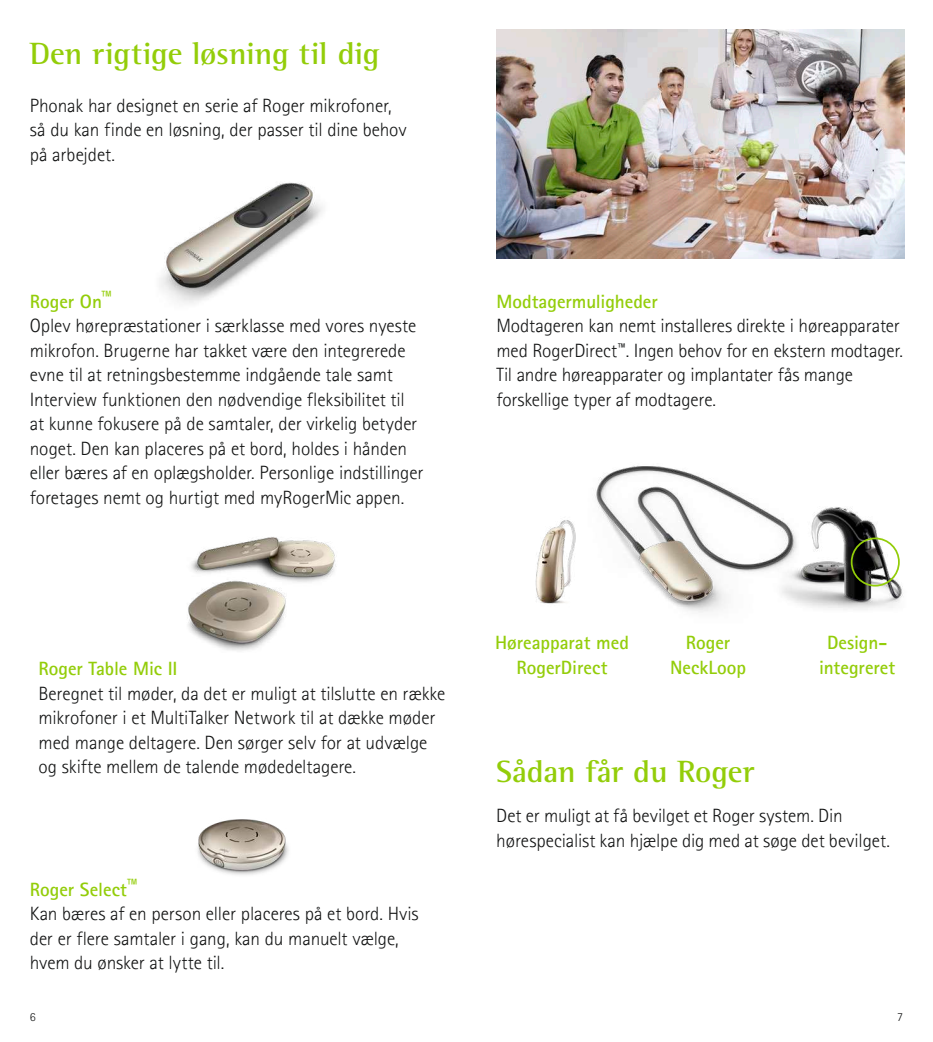
<style>
.page{position:relative;width:933px;height:1042px;background:#fff}
.page>*{position:absolute;margin:0;border:0;box-sizing:border-box;transform-origin:0 0}
.t1{font:700 31.5px "Rotis Semifor Phonak";letter-spacing:-.005em;color:#93cd09}
.t2{font:300 19.25px/24.5px "Rotis Sansfor Phonak";letter-spacing:-.005em;color:#131414}
.t3{font:700 19.25px/24.5px "Rotis Sansfor Phonak";letter-spacing:-.005em;color:#93cd09;text-align:center}
.t4{font:300 12.25px "Rotis Sans Serif Pro";color:#131414}
</style>
<div class="page">
<img style="left:188px;top:537px;width:148px;height:114px">
<img style="left:160px;top:182px;width:163px;height:121px">
<img style="left:535px;top:520px;width:41px;height:84px">
<img style="left:595px;top:465px;width:172px;height:148px">
<img style="left:767px;top:507px;width:136px;height:103px">
<div style="left:850px;top:537px;width:49px;height:49px;border:2px solid #93cd09;border-radius:50%"></div>
<img style="left:197px;top:819px;width:92px;height:56px">
<img style="left:496px;top:30px;width:408px;height:229px">
<h1 class="t1" style="left:30px;top:41px;width:351px">Den rigtige løsning til dig</h1>
<p class="t2" style="left:30px;top:94px;width:378px">Phonak har designet en serie af Roger mikrofoner, så du kan finde en løsning, der passer til dine behov på arbejdet.</p>
<p class="t3" style="left:30px;top:290px;width:85px">Roger On™</p>
<p class="t2" style="left:30px;top:315px;width:395px">Oplev hørepræstationer i særklasse med vores nyeste mikrofon. Brugerne har takket være den integrerede evne til at retningsbestemme indgående tale samt Interview funktionen den nødvendige fleksibilitet til at kunne fokusere på de samtaler, der virkelig betyder noget. Den kan placeres på et bord, holdes i hånden eller bæres af en oplægsholder. Personlige indstillinger foretages nemt og hurtigt med myRogerMic appen.</p>
<p class="t3" style="left:38px;top:658px;width:141px">Roger Table Mic II</p>
<p class="t2" style="left:38px;top:682px;width:408px">Beregnet til møder, da det er muligt at tilslutte en række mikrofoner i et MultiTalker Network til at dække møder med mange deltagere. Den sørger selv for at udvælge og skifte mellem de talende mødedeltagere.</p>
<p class="t3" style="left:30px;top:878px;width:111px">Roger Select™</p>
<p class="t2" style="left:30px;top:903px;width:390px">Kan bæres af en person eller placeres på et bord. Hvis der er flere samtaler i gang, kan du manuelt vælge, hvem du ønsker at lytte til.</p>
<p class="t3" style="left:496px;top:290px;width:163px">Modtagermuligheder</p>
<p class="t2" style="left:496px;top:315px;width:408px">Modtageren kan nemt installeres direkte i høreapparater med RogerDirect<sup>™</sup>. Ingen behov for en ekstern modtager.<br>Til andre høreapparater og implantater fås mange forskellige typer af modtagere.</p>
<p class="t3" style="left:495px;top:632px;width:135px">Høreapparat med<br>RogerDirect</p>
<p class="t3" style="left:670px;top:632px;width:78px">Roger<br>NeckLoop</p>
<p class="t3" style="left:819px;top:632px;width:78px">Design&shy;integreret</p>
<h1 class="t1" style="left:496px;top:759px;width:260px">Sådan får du Roger</h1>
<p class="t2" style="left:496px;top:805px;width:395px">Det er muligt at få bevilget et Roger system. Din hørespecialist kan hjælpe dig med at søge det bevilget.</p>
<p class="t4" style="left:30px;top:1012px;width:7px">6</p>
<p class="t4" style="left:897px;top:1012px;width:7px">7</p>
</div>
